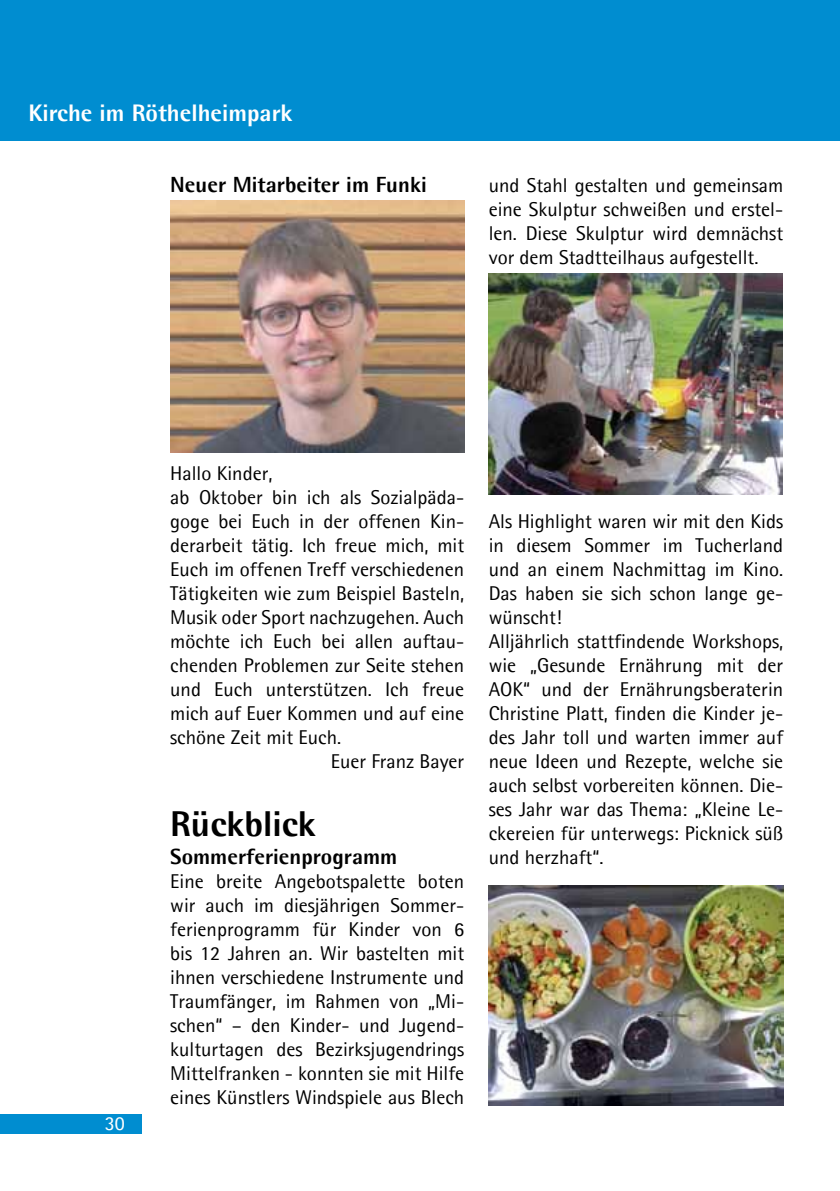
<style>
.page{position:relative;width:840px;height:1191px;background:#fff}
.page>*{position:absolute;margin:0;border:0;box-sizing:border-box;transform-origin:0 0}
.t1{font:800 36px "Agfa Rotis Semisans";color:#000}
.t2{font:800 24px "Agfa Rotis Semisans";color:#fff}
.t3{font:800 22px "Agfa Rotis Semisans";color:#000}
.t4{font:20px/24px "Agfa Rotis Semisans";color:#000;text-align:justify}
.t5{font:20px "Agfa Rotis Semisans";color:#fff}
</style>
<div class="page">
<div style="left:0;top:0;width:839px;height:141px;background:#008dd0"></div>
<div style="left:0;top:1114px;width:142px;height:20px;background:#008dd0"></div>
<img style="left:170px;top:200px;width:294px;height:252px">
<img style="left:488px;top:274px;width:294px;height:220px">
<img style="left:488px;top:885px;width:294px;height:221px">
<p class="t2" style="left:28px;top:98px;width:265px">Kirche im Röthelheimpark</p>
<p class="t3" style="left:170px;top:171px;width:258px">Neuer Mitarbeiter im Funki</p>
<p class="t4" style="left:488px;top:173px;width:296px">und Stahl gestalten und gemeinsam eine Skulptur schweißen und erstel&shy;len. Diese Skulptur wird demnächst vor dem Stadtteilhaus aufgestellt.</p>
<p class="t5" style="left:105px;top:1111px;width:22px">30</p>
<p class="t4" style="left:170px;top:461px;width:104px">Hallo Kinder,</p>
<p class="t4" style="left:170px;top:485px;width:295px">ab Oktober bin ich als Sozialpäda-</p>
<p class="t4" style="left:170px;top:509px;width:295px">goge bei Euch in der offenen Kin-</p>
<p class="t4" style="left:170px;top:533px;width:295px">derarbeit tätig. Ich freue mich, mit</p>
<p class="t4" style="left:170px;top:557px;width:295px">Euch im offenen Treff verschiedenen</p>
<p class="t4" style="left:170px;top:581px;width:295px">Tätigkeiten wie zum Beispiel Basteln,</p>
<p class="t4" style="left:170px;top:605px;width:295px">Musik oder Sport nachzugehen. Auch</p>
<p class="t4" style="left:170px;top:629px;width:295px">möchte ich Euch bei allen auftau-</p>
<p class="t4" style="left:170px;top:653px;width:295px">chenden Problemen zur Seite stehen</p>
<p class="t4" style="left:170px;top:677px;width:295px">und Euch unterstützen. Ich freue</p>
<p class="t4" style="left:170px;top:701px;width:295px">mich auf Euer Kommen und auf eine</p>
<p class="t4" style="left:170px;top:725px;width:172px">schöne Zeit mit Euch.</p>
<p class="t4" style="left:330px;top:749px;width:135px">Euer Franz Bayer</p>
<h1 class="t1" style="left:170px;top:800px;width:147px">Rückblick</h1>
<p class="t3" style="left:170px;top:843px;width:228px">Sommerferienprogramm</p>
<p class="t4" style="left:170px;top:869px;width:295px">Eine breite Angebotspalette boten wir auch im diesjährigen Sommer&shy;ferienprogramm für Kinder von 6 bis 12 Jahren an. Wir bastelten mit ihnen verschiedene Instrumente und Traumfänger, im Rahmen von „Mi&shy;schen“ – den Kinder- und Jugend&shy;kulturtagen des Bezirksjugendrings Mittelfranken - konnten sie mit Hilfe eines Künstlers Windspiele aus Blech</p>
<p class="t4" style="left:488px;top:509px;width:296px;text-align:left">Als Highlight waren wir mit den Kids in diesem Sommer im Tucherland und an einem Nachmittag im Kino.<br>Das haben sie sich schon lange ge&shy;wünscht!<br>Alljährlich stattfindende Workshops, wie „Gesunde Ernährung mit der<br>AOK“ und der Ernährungsberaterin<br>Christine Platt, finden die Kinder je&shy;des Jahr toll und warten immer auf neue Ideen und Rezepte, welche sie auch selbst vorbereiten können. Die&shy;ses Jahr war das Thema: „Kleine Le&shy;ckereien für unterwegs: Picknick süß und herzhaft“.</p>
</div>
